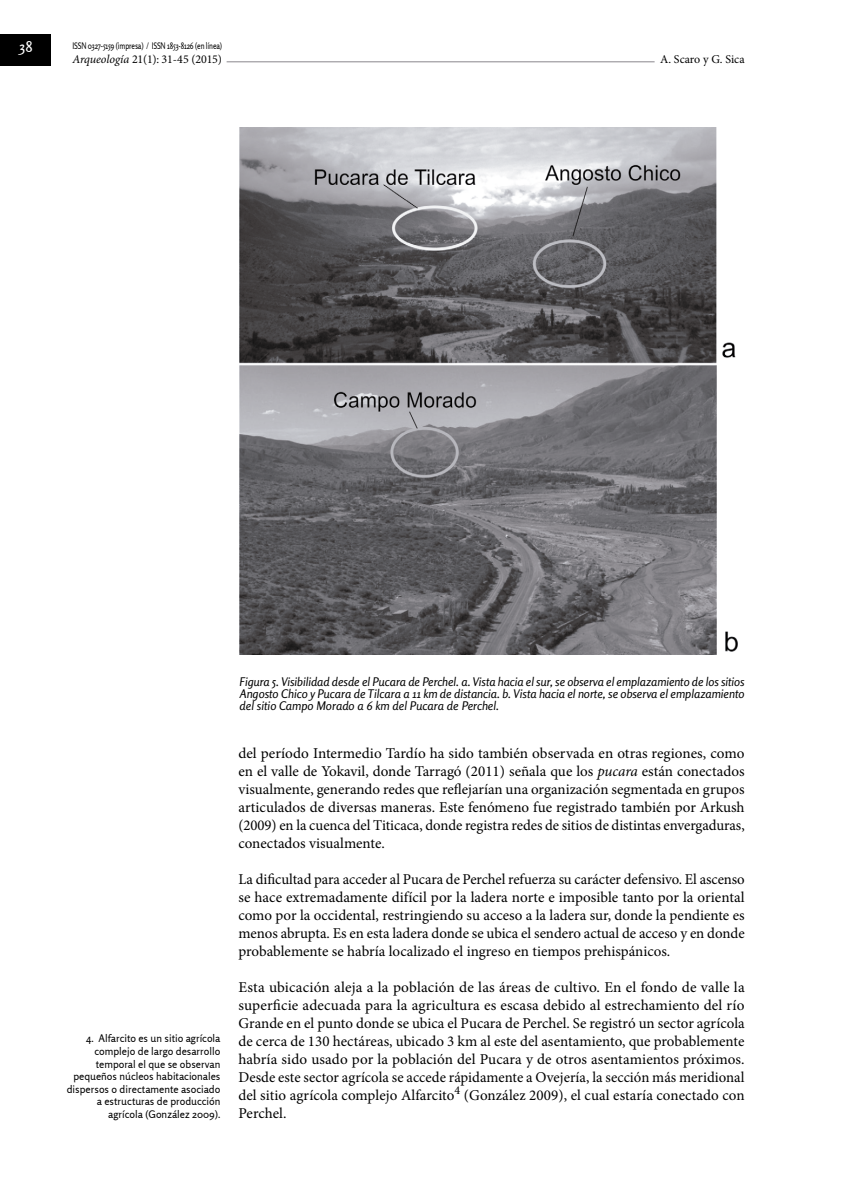
<style>
.page{position:relative;width:851px;height:1191px;background:#fff}
.page>*{position:absolute;margin:0;border:0;box-sizing:border-box;transform-origin:0 0}
.t1{font:15px/18px "Minion Pro";color:#000;text-align:justify}
.t2{font:15px "Rosario";color:#fff}
.t3{font:italic 12px/12px "Rosario";color:#000;text-align:justify}
.t4{font:12px "Minion Pro";letter-spacing:-.005em;color:#000}
.t5{font:10.5px/12.6px "Rosario";color:#000;text-align:right}
.t6{font:9px "Rosario";letter-spacing:-.02em;color:#000;scale:.8 1}
.s1{font-style:italic}
</style>
<div class="page">
<hr style="left:204px;top:61px;width:529px;height:1px;background:#89878c">
<div style="left:72px;top:53px;width:154px;height:15px;background:#fff"></div>
<div style="left:0;top:35px;width:50px;height:31px;background:#000"></div>
<div style="left:654px;top:52px;width:90px;height:15px;background:#fff"></div>
<img style="left:239px;top:128px;width:499px;height:526px">
<p class="t2" style="left:19px;top:38px;width:15px">38</p>
<p class="t6" style="left:72px;top:40px;width:188px">ISSN 0327-5159 (impresa) / ISSN 1853-8126 (en línea)</p>
<p class="t4" style="left:72px;top:52px;width:151px"><span class="s1">Arqueología</span> 21(1): 31-45 (2015)</p>
<p class="t4" style="left:660px;top:51px;width:86px">A. Scaro y G. Sica</p>
<p class="t5" style="left:67px;top:1032px;width:155px">4. Alfarcito es un sitio agrícola complejo de largo desarrollo temporal el que se observan pequeños núcleos habitacionales dispersos o directamente asociado a estructuras de producción agrícola (González 2009).</p>
<p class="t3" style="left:239px;top:675px;width:506px">Figura 5. Visibilidad desde el Pucara de Perchel. a. Vista hacia el sur, se observa el emplazamiento de los sitios Angosto Chico y Pucara de Tilcara a 11 km de distancia. b. Vista hacia el norte, se observa el emplazamiento del sitio Campo Morado a 6 km del Pucara de Perchel.</p>
<p class="t1" style="left:238px;top:744px;width:507px">del período Intermedio Tardío ha sido también observada en otras regiones, como en el valle de Yokavil, donde Tarragó (2011) señala que los <span class="s1">pucara</span> están conectados visualmente, generando redes que reflejarían una organización segmentada en grupos articulados de diversas maneras. Este fenómeno fue registrado también por Arkush (2009) en la cuenca del Titicaca, donde registra redes de sitios de distintas envergaduras, conectados visualmente.</p>
<p class="t1" style="left:238px;top:870px;width:507px">La dificultad para acceder al Pucara de Perchel refuerza su carácter defensivo. El ascenso se hace extremadamente difícil por la ladera norte e imposible tanto por la oriental como por la occidental, restringiendo su acceso a la ladera sur, donde la pendiente es menos abrupta. Es en esta ladera donde se ubica el sendero actual de acceso y en donde probablemente se habría localizado el ingreso en tiempos prehispánicos.</p>
<p class="t1" style="left:238px;top:978px;width:507px">Esta ubicación aleja a la población de las áreas de cultivo. En el fondo de valle la superficie adecuada para la agricultura es escasa debido al estrechamiento del río Grande en el punto donde se ubica el Pucara de Perchel. Se registró un sector agrícola de cerca de 130 hectáreas, ubicado 3 km al este del asentamiento, que probablemente habría sido usado por la población del Pucara y de otros asentamientos próximos.<br>Desde este sector agrícola se accede rápidamente a Ovejería, la sección más meridional del sitio agrícola complejo Alfarcito<sup>4</sup> (González 2009), el cual estaría conectado con Perchel.</p>
</div>
